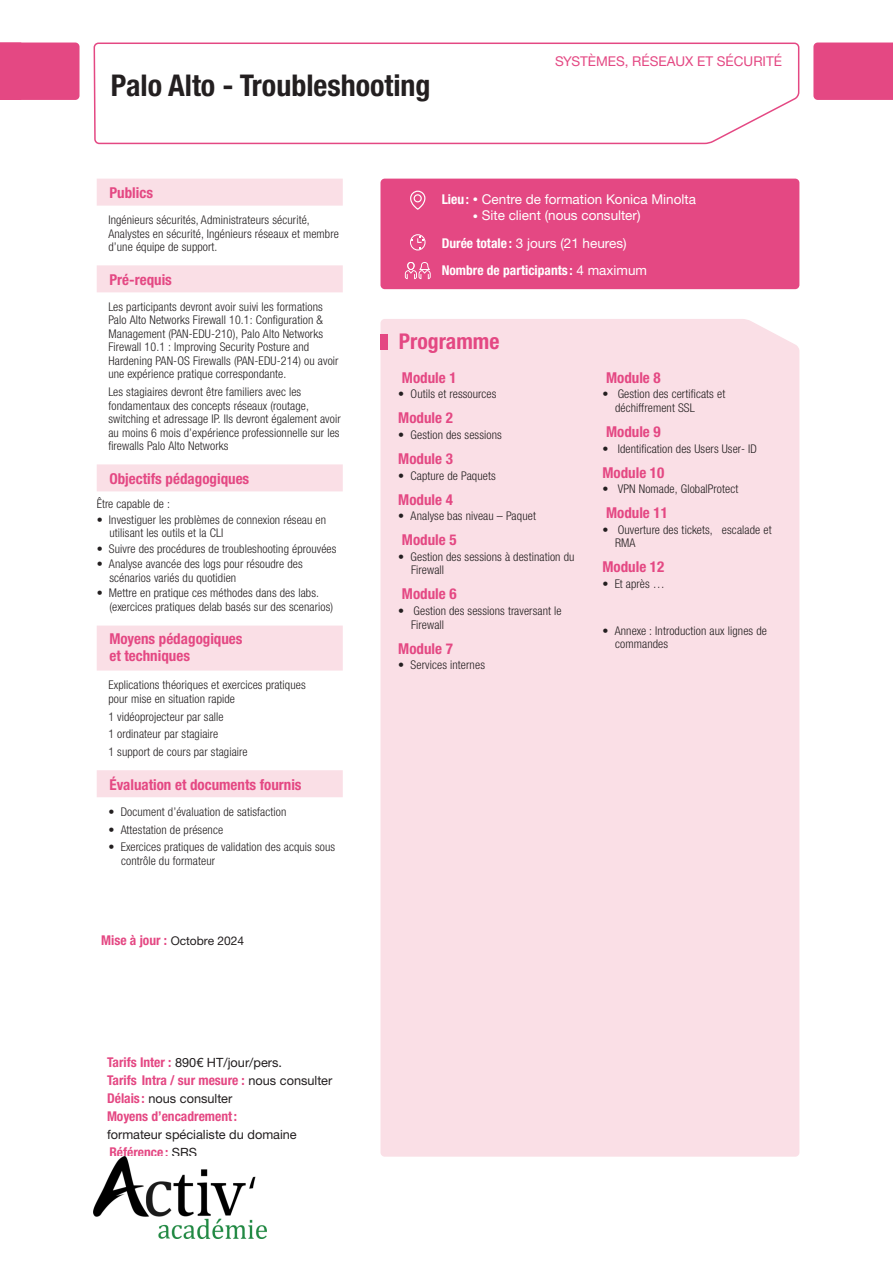
<style>
.page{position:relative;width:893px;height:1263px;background:#fff}
.page>*{position:absolute;margin:0;border:0;box-sizing:border-box;transform-origin:0 0}
.Titre_Formation-N1{font:700 condensed 30px "Helvetica Neue LTW1 G";color:#231f20}
.t1{font:700 condensed 21.75px "Helvetica Neue LTW1 G";color:#e44883}
.Programme-N3{font:700 condensed 15px "Helvetica Neue LTW1 G";color:#e44883}
.Renseignements-N1{font:700 condensed 15px "Helvetica Neue LTW1 G";color:#e44883}
.Renseignements-N1_2_lignes{font:700 condensed 15px/16.5px "Helvetica Neue LTW1 G";color:#e44883}
.Lieu_Durée_Participants{font:13.5px "Helvetica Neue LTW1 G";color:#fff}
.Tarif_Délai{font:700 condensed 13.5px "Helvetica Neue LTW1 G";color:#e44883}
.Lieu_Durée_Participants-2{font:700 condensed 13.5px "Helvetica Neue LTW1 G";color:#fff}
.t2{font:13.5px "Helvetica Neue LTW1 G";color:#e44883}
.Référence{font:700 condensed 13.5px "Helvetica Neue LTW1 G";color:#e44883}
.Tarif_Délai-2{font:12.75px "Helvetica Neue LTW1 G";color:#231f20}
.Programme-Txt_courant_avec_puce{font:300 condensed 12px/13.5px "Helvetica Neue LTW1 G";letter-spacing:.01em;color:#231f20}
.Renseignements-Txt_courant{font:300 condensed 12px/13.5px "Helvetica Neue LTW1 G";letter-spacing:.01em;color:#231f20}
.Renseignements-Txt_courant_avec_puce{font:300 condensed 12px/13.5px "Helvetica Neue LTW1 G";letter-spacing:.01em;color:#231f20}
.Renseignements-Txt_courant-2{font:300 condensed 12px/13.5px "Helvetica Neue LT Std";letter-spacing:.01em;color:#231f20}
.t3{font:12px "Helvetica Neue LTW1 G";color:#231f20}
.Programme-Txt_sans_puce{font:300 condensed 12px "Helvetica Neue LTW1 G";letter-spacing:.01em;color:#231f20}
.s1{font-weight:700;font-stretch:condensed;font-size:13.5px;color:#e44883}
.s2{font-weight:400;font-stretch:normal;font-size:12.75px;color:#231f20}
.s3{font-weight:700;font-stretch:condensed}
.s4{font-size:10.5px}
.s5{font-weight:400;font-stretch:normal}
</style>
<div class="page">
<svg style="left:93px;top:42px;width:707px;height:513px"></svg>
<div style="left:380px;top:179px;width:419px;height:110px;background:#e44883;border-radius:4px"></div>
<div style="left:380px;top:319px;width:419px;height:838px;background:#fadfe6"></div>
<div style="left:380px;top:334px;width:8px;height:15px;background:#e44883"></div>
<svg style="left:410px;top:190px;width:16px;height:20px"></svg>
<svg style="left:410px;top:234px;width:16px;height:16px"></svg>
<svg style="left:405px;top:262px;width:26px;height:17px"></svg>
<div style="left:97px;top:179px;width:246px;height:27px;background:#fadfe6"></div>
<div style="left:97px;top:265px;width:246px;height:27px;background:#fadfe6"></div>
<div style="left:97px;top:464px;width:246px;height:27px;background:#fadfe6"></div>
<div style="left:97px;top:626px;width:246px;height:45px;background:#fadfe6"></div>
<div style="left:97px;top:770px;width:246px;height:27px;background:#fadfe6"></div>
<div style="left:813px;top:43px;width:80px;height:57px;background:#e44883"></div>
<div style="left:0;top:43px;width:80px;height:57px;background:#e44883"></div>
<img style="left:94px;top:1157px;width:172px;height:82px">
<p class="Titre_Formation-N1" style="left:111px;top:67px;width:321px">Palo Alto - Troubleshooting</p>
<p class="t2" style="left:555px;top:53px;width:229px">SYSTÈMES, RÉSEAUX ET SÉCURITÉ</p>
<p class="Renseignements-N1" style="left:109px;top:184px;width:45px">Publics</p>
<p class="Renseignements-Txt_courant-2" style="left:108px;top:213px;width:232px">Ingénieurs sécurités, Administrateurs sécurité,<br>Analystes en sécurité, Ingénieurs réseaux et membre d’une équipe de support.</p>
<p class="Renseignements-N1" style="left:109px;top:270px;width:64px">Pré-requis</p>
<p class="Renseignements-Txt_courant" style="left:108px;top:300px;width:232px">Les participants devront avoir suivi les formations Palo Alto Networks Firewall 10.1: Configuration &amp; Management (PAN-EDU-210), Palo Alto Networks Firewall 10.1 : Improving Security Posture and Hardening PAN-OS Firewalls (PAN-EDU-214) ou avoir une expérience pratique correspondante.</p>
<p class="Renseignements-Txt_courant" style="left:108px;top:385px;width:234px">Les stagiaires devront être familiers avec les fondamentaux des concepts réseaux (routage, switching et adressage IP. Ils devront également avoir au moins 6 mois d’expérience professionnelle sur les firewalls Palo Alto Networks</p>
<p class="Renseignements-N1" style="left:109px;top:469px;width:141px">Objectifs pédagogiques</p>
<p class="Programme-Txt_sans_puce" style="left:97px;top:497px;width:75px">Être capable de :</p>
<p class="Programme-Txt_courant_avec_puce" style="left:109px;top:513px;width:218px;text-indent:-13px">• Investiguer les problèmes de connexion réseau en utilisant les outils et la CLI</p>
<p class="Programme-Txt_courant_avec_puce" style="left:97px;top:542px;width:241px">• Suivre des procédures de troubleshooting éprouvées</p>
<p class="Programme-Txt_courant_avec_puce" style="left:109px;top:557px;width:195px;text-indent:-13px">• Analyse avancée des logs pour résoudre des scénarios variés du quotidien</p>
<p class="Programme-Txt_courant_avec_puce" style="left:109px;top:586px;width:225px;text-indent:-13px">• Mettre en pratique ces méthodes dans des labs. (exercices pratiques delab basés sur des scenarios)</p>
<p class="Renseignements-N1_2_lignes" style="left:109px;top:631px;width:135px">Moyens pédagogiques et techniques</p>
<p class="Renseignements-Txt_courant" style="left:108px;top:678px;width:199px">Explications théoriques et exercices pratiques pour mise en situation rapide</p>
<p class="Renseignements-Txt_courant" style="left:108px;top:710px;width:117px">1 vidéoprojecteur par salle</p>
<p class="Renseignements-Txt_courant" style="left:108px;top:727px;width:111px">1 ordinateur par stagiaire</p>
<p class="Renseignements-Txt_courant" style="left:108px;top:745px;width:141px">1 support de cours par stagiaire</p>
<p class="Renseignements-N1" style="left:109px;top:775px;width:194px">Évaluation et documents fournis</p>
<p class="Renseignements-Txt_courant_avec_puce" style="left:108px;top:805px;width:180px">• Document d’évaluation de satisfaction</p>
<p class="Renseignements-Txt_courant_avec_puce" style="left:108px;top:823px;width:116px">• Attestation de présence</p>
<p class="Renseignements-Txt_courant_avec_puce" style="left:121px;top:840px;width:215px;text-indent:-13px">• Exercices pratiques de validation des acquis sous contrôle du formateur</p>
<p class="t3" style="left:101px;top:933px;width:144px"><span class="s1">Mise à jour :</span> Octobre 2024</p>
<p class="Tarif_Délai-2" style="left:107px;top:1054px;width:177px"><span class="s1">Tarifs Inter :</span> 890€ HT/jour/pers.</p>
<p class="Tarif_Délai" style="left:107px;top:1072px;width:227px">Tarifs Intra / sur mesure : <span class="s2">nous consulter</span></p>
<p class="Tarif_Délai-2" style="left:107px;top:1090px;width:127px"><span class="s1">Délais :</span> nous consulter</p>
<p class="Tarif_Délai" style="left:107px;top:1108px;width:132px">Moyens d’encadrement:</p>
<p class="Tarif_Délai-2" style="left:107px;top:1126px;width:191px">formateur spécialiste du domaine</p>
<p class="Référence" style="left:109px;top:1144px;width:89px">Référence : <span class="s2">SRS</span></p>
<p class="Lieu_Durée_Participants" style="left:442px;top:191px;width:256px"><span class="s3">Lieu :</span> <span class="s4">•</span> Centre de formation Konica Minolta</p>
<p class="Lieu_Durée_Participants" style="left:473px;top:207px;width:169px"><span class="s4">•</span> Site client (nous consulter)</p>
<p class="Lieu_Durée_Participants" style="left:442px;top:234px;width:186px"><span class="s3">Durée totale :</span> 3 jours (21 heures)</p>
<p class="Lieu_Durée_Participants-2" style="left:442px;top:262px;width:207px">Nombre de participants : <span class="s5">4 maximum</span></p>
<h2 class="t1" style="left:399px;top:329px;width:102px">Programme</h2>
<p class="Programme-N3" style="left:402px;top:368px;width:56px">Module 1</p>
<p class="Programme-Txt_courant_avec_puce" style="left:398px;top:387px;width:100px">• Outils et ressources</p>
<p class="Programme-N3" style="left:398px;top:409px;width:56px">Module 2</p>
<p class="Programme-Txt_courant_avec_puce" style="left:398px;top:428px;width:105px">• Gestion des sessions</p>
<p class="Programme-N3" style="left:398px;top:450px;width:56px">Module 3</p>
<p class="Programme-Txt_courant_avec_puce" style="left:398px;top:469px;width:99px">• Capture de Paquets</p>
<p class="Programme-N3" style="left:398px;top:490px;width:56px">Module 4</p>
<p class="Programme-Txt_courant_avec_puce" style="left:398px;top:509px;width:139px">• Analyse bas niveau – Paquet</p>
<p class="Programme-N3" style="left:402px;top:531px;width:56px">Module 5</p>
<p class="Programme-Txt_courant_avec_puce" style="left:411px;top:550px;width:165px;text-indent:-13px">• Gestion des sessions à destination du<br>Firewall</p>
<p class="Programme-N3" style="left:402px;top:585px;width:56px">Module 6</p>
<p class="Programme-Txt_courant_avec_puce" style="left:411px;top:604px;width:152px;text-indent:-13px">• Gestion des sessions traversant le<br>Firewall</p>
<p class="Programme-N3" style="left:398px;top:639px;width:56px">Module 7</p>
<p class="Programme-Txt_courant_avec_puce" style="left:398px;top:658px;width:88px">• Services internes</p>
<p class="Programme-N3" style="left:606px;top:368px;width:56px">Module 8</p>
<p class="Programme-Txt_courant_avec_puce" style="left:615px;top:387px;width:112px;text-indent:-13px">• Gestion des certificats et déchiffrement SSL</p>
<p class="Programme-N3" style="left:606px;top:423px;width:56px">Module 9</p>
<p class="Programme-Txt_courant_avec_puce" style="left:602px;top:442px;width:156px">• Identification des Users User- ID</p>
<p class="Programme-N3" style="left:602px;top:463px;width:63px">Module 10</p>
<p class="Programme-Txt_courant_avec_puce" style="left:602px;top:482px;width:137px">• VPN Nomade, GlobalProtect</p>
<p class="Programme-N3" style="left:606px;top:504px;width:63px">Module 11</p>
<p class="Programme-Txt_courant_avec_puce" style="left:615px;top:523px;width:158px;text-indent:-13px">• Ouverture des tickets, escalade et<br>RMA</p>
<p class="Programme-N3" style="left:602px;top:558px;width:63px">Module 12</p>
<p class="Programme-Txt_courant_avec_puce" style="left:602px;top:577px;width:64px">• Et après …</p>
<p class="Programme-Txt_courant_avec_puce" style="left:615px;top:624px;width:153px;text-indent:-13px">• Annexe : Introduction aux lignes de commandes</p>
</div>
